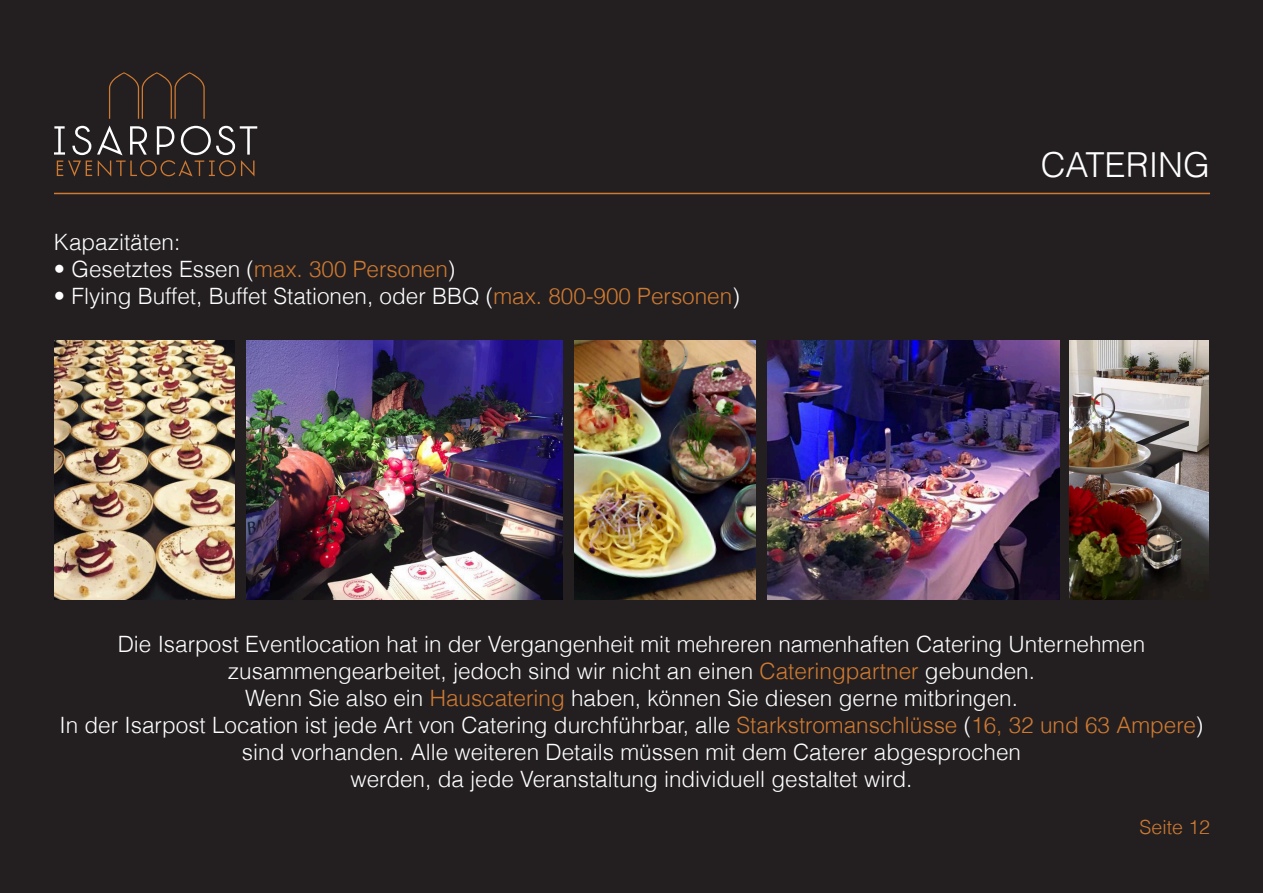
<style>
.page{position:relative;width:1263px;height:893px;background:#231f20}
.page>*{position:absolute;margin:0;border:0;box-sizing:border-box;transform-origin:0 0}
.t1{font:300 34.5px "Helvetica";color:#fff}
.t2{font:300 22.5px/27px "Helvetica";color:#fff;text-align:center}
.t3{font:300 19.5px "Helvetica";color:#cf7a32}
.s1{color:#cf7a32}
</style>
<div class="page">
<svg style="left:109px;top:72px;width:96px;height:47px"></svg>
<svg style="left:54px;top:125px;width:203px;height:52px"></svg>
<hr style="left:54px;top:193px;width:1156px;height:1px;background:#cf7a32">
<img style="left:247px;top:340px;width:316px;height:260px">
<img style="left:767px;top:340px;width:293px;height:260px">
<img style="left:574px;top:340px;width:181px;height:260px">
<img style="left:1069px;top:340px;width:140px;height:260px">
<img style="left:54px;top:340px;width:181px;height:260px">
<p class="t2" style="left:54px;top:227px;width:128px">Kapazitäten:</p>
<p class="t2" style="left:54px;top:254px;width:403px">• Gesetztes Essen (<span class="s1">max. 300 Personen</span>)</p>
<p class="t2" style="left:54px;top:281px;width:687px">• Flying Buffet, Buffet Stationen, oder BBQ (<span class="s1">max. 800-900 Personen</span>)</p>
<h1 class="t1" style="left:1041px;top:137px;width:171px">CATERING</h1>
<p class="t2" style="left:60px;top:629px;width:1145px">Die Isarpost Eventlocation hat in der Vergangenheit mit mehreren namenhaften Catering Unternehmen zusammengearbeitet, jedoch sind wir nicht an einen <span class="s1">Cateringpartner</span> gebunden.<br>Wenn Sie also ein <span class="s1">Hauscatering</span> haben, können Sie diesen gerne mitbringen.<br>In der Isarpost Location ist jede Art von Catering durchführbar, alle <span class="s1">Starkstromanschlüsse</span> (<span class="s1">16, 32 und 63 Ampere</span>) sind vorhanden. Alle weiteren Details müssen mit dem Caterer abgesprochen<br>werden, da jede Veranstaltung individuell gestaltet wird.</p>
<p class="t3" style="left:1139px;top:811px;width:72px">Seite 12</p>
</div>
